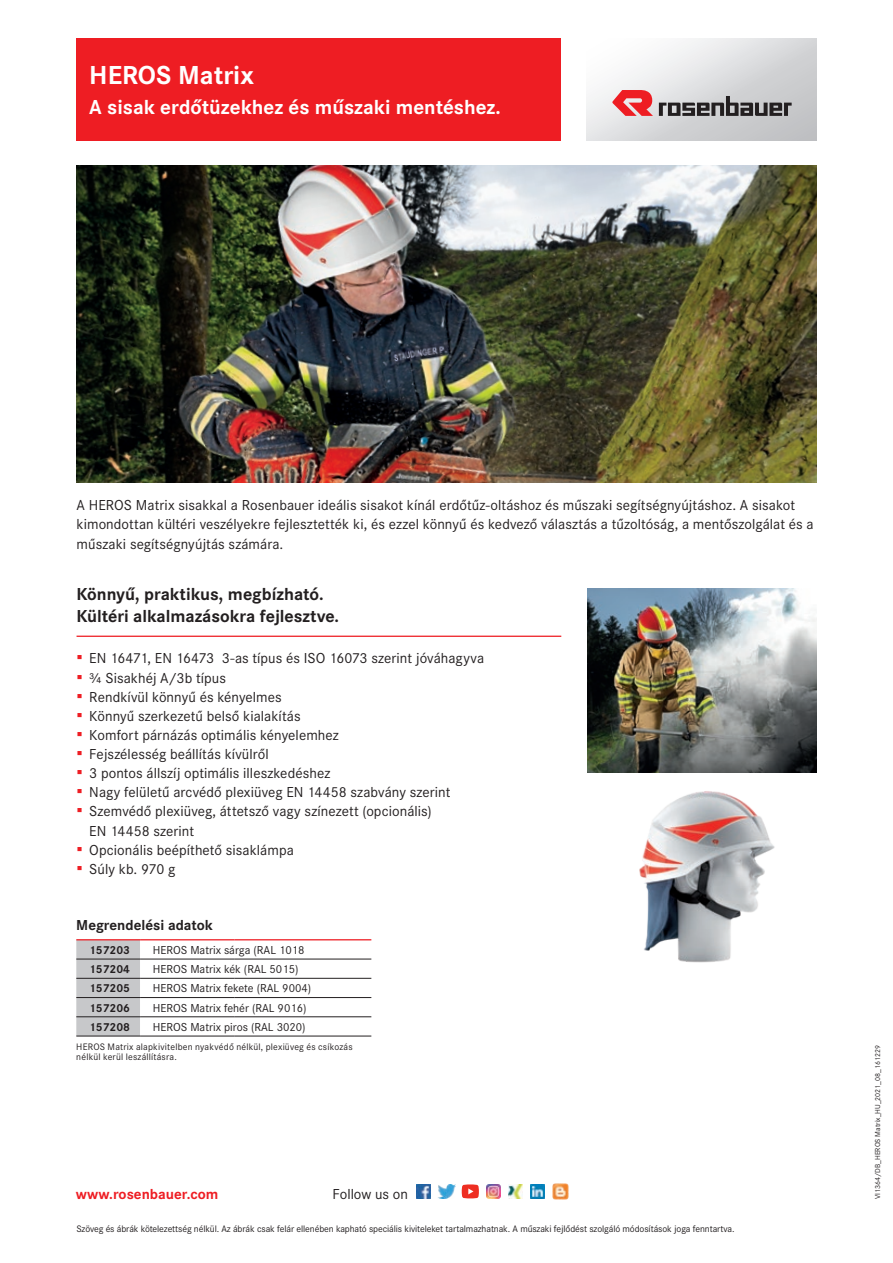
<style>
.page{position:relative;width:893px;height:1263px;background:#fff}
.page>*{position:absolute;margin:0;border:0;box-sizing:border-box;transform-origin:0 0}
.t1{font:700 27px "Corporate S";color:#fff}
.t2{font:700 21px "Corporate S";color:#fff}
.t3{font:700 18px/21.6px "Corporate S";color:#231f20}
.t4{font:15px/19.2px "Corporate S";letter-spacing:.005em;color:#231f20}
.t5{font:700 15px "Corporate S";color:#231f20}
.t6{font:700 15px "Corporate S";color:#ee1d23}
.t7{font:12px "Corporate S";color:#231f20}
.t8{font:700 12px "Corporate S";color:#231f20}
.t9{font:9.75px "Corporate S";letter-spacing:-.01em;color:#231f20}
.t10{font:9.75px/10.5px "Corporate S";letter-spacing:.02em;color:#231f20}
.t11{font:7.5px "Corporate S";color:#231f20}
.s1{font-family:"Arial";font-size:18px;color:#ee1d23}
</style>
<div class="page">
<svg style="left:587px;top:38px;width:229px;height:102px"></svg>
<svg style="left:659px;top:96px;width:133px;height:20px;background:#828183"></svg>
<svg style="left:612px;top:90px;width:41px;height:26px"></svg>
<img style="left:587px;top:589px;width:230px;height:184px">
<img style="left:76px;top:166px;width:740px;height:316px">
<img style="left:639px;top:791px;width:136px;height:172px">
<div style="left:77px;top:38px;width:484px;height:102px;background:#ee1d23"></div>
<hr style="left:77px;top:636px;width:484px;height:1px;background:#ee1d23">
<svg style="left:76px;top:940px;width:295px;height:96px"></svg>
<hr style="left:76px;top:959px;width:64px;height:1px;background:#231f20">
<hr style="left:140px;top:959px;width:95px;height:1px;background:#231f20">
<hr style="left:235px;top:959px;width:136px;height:1px;background:#231f20">
<hr style="left:76px;top:978px;width:64px;height:1px;background:#231f20">
<hr style="left:140px;top:978px;width:95px;height:1px;background:#231f20">
<hr style="left:235px;top:978px;width:136px;height:1px;background:#231f20">
<hr style="left:76px;top:997px;width:64px;height:1px;background:#231f20">
<hr style="left:140px;top:997px;width:95px;height:1px;background:#231f20">
<hr style="left:235px;top:997px;width:136px;height:1px;background:#231f20">
<hr style="left:76px;top:1016px;width:64px;height:1px;background:#231f20">
<hr style="left:140px;top:1016px;width:95px;height:1px;background:#231f20">
<hr style="left:235px;top:1016px;width:136px;height:1px;background:#231f20">
<hr style="left:76px;top:1036px;width:64px;height:1px;background:#231f20">
<hr style="left:140px;top:1036px;width:95px;height:1px;background:#231f20">
<hr style="left:235px;top:1036px;width:136px;height:1px;background:#231f20">
<hr style="left:76px;top:939px;width:64px;height:1px;background:#ee1d23">
<hr style="left:140px;top:939px;width:95px;height:1px;background:#ee1d23">
<hr style="left:235px;top:939px;width:136px;height:1px;background:#ee1d23">
<img style="left:416px;top:1184px;width:14px;height:15px">
<img style="left:438px;top:1184px;width:18px;height:14px">
<img style="left:531px;top:1184px;width:14px;height:15px">
<img style="left:486px;top:1184px;width:15px;height:15px">
<img style="left:508px;top:1184px;width:15px;height:15px">
<img style="left:552px;top:1184px;width:16px;height:15px">
<svg style="left:462px;top:1184px;width:17px;height:14px"></svg>
<h1 class="t1" style="left:89px;top:59px;width:166px">HEROS Matrix</h1>
<h2 class="t2" style="left:89px;top:95px;width:413px">A sisak erdőtüzekhez és műszaki mentéshez.</h2>
<p class="t4" style="left:77px;top:496px;width:739px">A HEROS Matrix sisakkal a Rosenbauer ideális sisakot kínál erdőtűz-oltáshoz és műszaki segítségnyújtáshoz. A sisakot kimondottan kültéri veszélyekre fejlesztették ki, és ezzel könnyű és kedvező választás a tűzoltóság, a mentőszolgálat és a műszaki segítségnyújtás számára.</p>
<p class="t3" style="left:77px;top:584px;width:264px">Könnyű, praktikus, megbízható.<br>Kültéri alkalmazásokra fejlesztve.</p>
<p class="t4" style="left:77px;top:649px;width:409px"><span class="s1">▪</span> EN 16471, EN 16473 3-as típus és ISO 16073 szerint jóváhagyva</p>
<p class="t4" style="left:77px;top:668px;width:151px"><span class="s1">▪</span> ¾ Sisakhéj A/3b típus</p>
<p class="t4" style="left:77px;top:687px;width:207px"><span class="s1">▪</span> Rendkívül könnyű és kényelmes</p>
<p class="t4" style="left:77px;top:706px;width:226px"><span class="s1">▪</span> Könnyű szerkezetű belső kialakítás</p>
<p class="t4" style="left:77px;top:725px;width:264px"><span class="s1">▪</span> Komfort párnázás optimális kényelemhez</p>
<p class="t4" style="left:77px;top:745px;width:194px"><span class="s1">▪</span> Fejszélesség beállítás kívülről</p>
<p class="t4" style="left:77px;top:764px;width:255px"><span class="s1">▪</span> 3 pontos állszíj optimális illeszkedéshez</p>
<p class="t4" style="left:77px;top:783px;width:375px"><span class="s1">▪</span> Nagy felületű arcvédő plexiüveg EN 14458 szabvány szerint</p>
<p class="t4" style="left:89px;top:802px;width:344px;text-indent:-13px"><span class="s1">▪</span> Szemvédő plexiüveg, áttetsző vagy színezett (opcionális)<br>EN 14458 szerint</p>
<p class="t4" style="left:77px;top:840px;width:219px"><span class="s1">▪</span> Opcionális beépíthető sisaklámpa</p>
<p class="t4" style="left:77px;top:859px;width:100px"><span class="s1">▪</span> Súly kb. 970 g</p>
<p class="t5" style="left:76px;top:916px;width:138px">Megrendelési adatok</p>
<p class="t8" style="left:89px;top:943px;width:43px">157203</p>
<p class="t7" style="left:153px;top:943px;width:153px">HEROS Matrix sárga (RAL 1018</p>
<p class="t8" style="left:89px;top:962px;width:43px">157204</p>
<p class="t7" style="left:153px;top:962px;width:147px">HEROS Matrix kék (RAL 5015)</p>
<p class="t8" style="left:89px;top:981px;width:43px">157205</p>
<p class="t7" style="left:153px;top:981px;width:160px">HEROS Matrix fekete (RAL 9004)</p>
<p class="t8" style="left:89px;top:1001px;width:43px">157206</p>
<p class="t7" style="left:153px;top:1001px;width:155px">HEROS Matrix fehér (RAL 9016)</p>
<p class="t8" style="left:89px;top:1020px;width:43px">157208</p>
<p class="t7" style="left:153px;top:1020px;width:154px">HEROS Matrix piros (RAL 3020)</p>
<p class="t10" style="left:76px;top:1041px;width:278px">HEROS Matrix alapkivitelben nyakvédő nélkül, plexiüveg és csíkozás nélkül kerül leszállításra.</p>
<p class="t6" style="left:76px;top:1185px;width:144px">www.rosenbauer.com</p>
<p class="t4" style="left:333px;top:1184px;width:77px">Follow us on</p>
<p class="t9" style="left:76px;top:1223px;width:660px">Szöveg és ábrák kötelezettség nélkül. Az ábrák csak felár ellenében kapható speciális kiviteleket tartalmazhatnak. A műszaki fejlődést szolgáló módosítások joga fenntartva.</p>
<p class="t11" style="left:873px;top:1199px;width:155px;rotate:-90deg">VI1364/DB_HEROS Matrix_HU_2021_08_161229</p>
</div>
